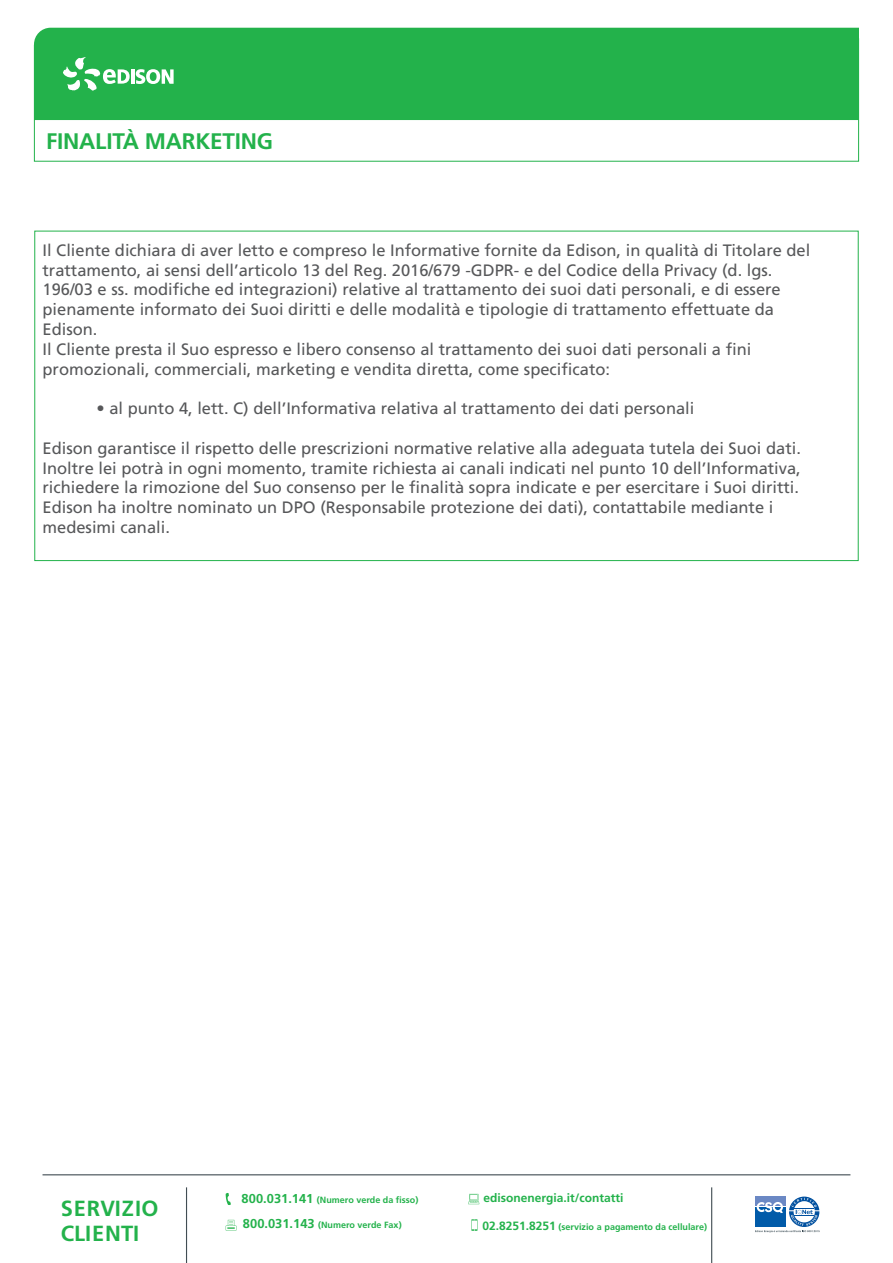
<style>
.page{position:relative;width:893px;height:1263px;background:#fff}
.page>*{position:absolute;margin:0;border:0;box-sizing:border-box;transform-origin:0 0}
.t1{font:700 22.5px "Frutiger LT Std";letter-spacing:-.01em;color:#23b24b}
.t2{font:700 21.9px/24.5px "Frutiger LT Std";letter-spacing:.02em;color:#23b24b}
.t3{font:16.5px/19.8px "Frutiger LT Std";color:#57585a}
.t4{font:700 12px "Frutiger LT Std";color:#23b24b}
.t5{font:700 9px "Frutiger LT Std";color:#23b24b}
.s1{font-size:12.9px}
.s2{font-size:12px}
</style>
<div class="page">
<div style="left:35px;top:28px;width:824px;height:10px;background:#23b24b"></div>
<hr style="left:711px;top:1187px;width:1px;height:76px;background:#414d53">
<hr style="left:186px;top:1187px;width:1px;height:76px;background:#414d53">
<svg style="left:226px;top:1220px;width:10px;height:9px"></svg>
<svg style="left:226px;top:1193px;width:5px;height:12px"></svg>
<hr style="left:43px;top:1174px;width:807px;height:1px;background:#414d53">
<svg style="left:468px;top:1194px;width:11px;height:10px"></svg>
<svg style="left:471px;top:1219px;width:6px;height:12px"></svg>
<svg style="left:755px;top:1196px;width:65px;height:37px"></svg>
<svg style="left:34px;top:38px;width:825px;height:124px"></svg>
<h1 class="t1" style="left:46px;top:128px;width:228px">FINALITÀ MARKETING</h1>
<p class="t3" style="left:43px;top:240px;width:769px">Il Cliente dichiara di aver letto e compreso le Informative fornite da Edison, in qualità di Titolare del trattamento, ai sensi dell’articolo 13 del Reg. 2016/679 -GDPR- e del Codice della Privacy (d. lgs.<br>196/03 e ss. modifiche ed integrazioni) relative al trattamento dei suoi dati personali, e di essere pienamente informato dei Suoi diritti e delle modalità e tipologie di trattamento effettuate da Edison.<br>Il Cliente presta il Suo espresso e libero consenso al trattamento dei suoi dati personali a fini promozionali, commerciali, marketing e vendita diretta, come specificato:</p>
<p class="t3" style="left:97px;top:399px;width:599px">• al punto 4, lett. C) dell’Informativa relativa al trattamento dei dati personali</p>
<p class="t3" style="left:43px;top:438px;width:760px">Edison garantisce il rispetto delle prescrizioni normative relative alla adeguata tutela dei Suoi dati.<br>Inoltre lei potrà in ogni momento, tramite richiesta ai canali indicati nel punto 10 dell’Informativa, richiedere la rimozione del Suo consenso per le finalità sopra indicate e per esercitare i Suoi diritti.<br>Edison ha inoltre nominato un DPO (Responsabile protezione dei dati), contattabile mediante i medesimi canali.</p>
<h2 class="t2" style="left:61px;top:1196px;width:99px">SERVIZIO<br>CLIENTI</h2>
<p class="t5" style="left:242px;top:1194px;width:178px"><span class="s1">800.031.141</span> (Numero verde da fisso)</p>
<p class="t5" style="left:243px;top:1219px;width:160px"><span class="s1">800.031.143</span> (Numero verde Fax)</p>
<p class="t4" style="left:483px;top:1191px;width:142px">edisonenergia.it/contatti</p>
<p class="t5" style="left:482px;top:1221px;width:226px"><span class="s2">02.8251.8251</span> (servizio a pagamento da cellulare)</p>
</div>
